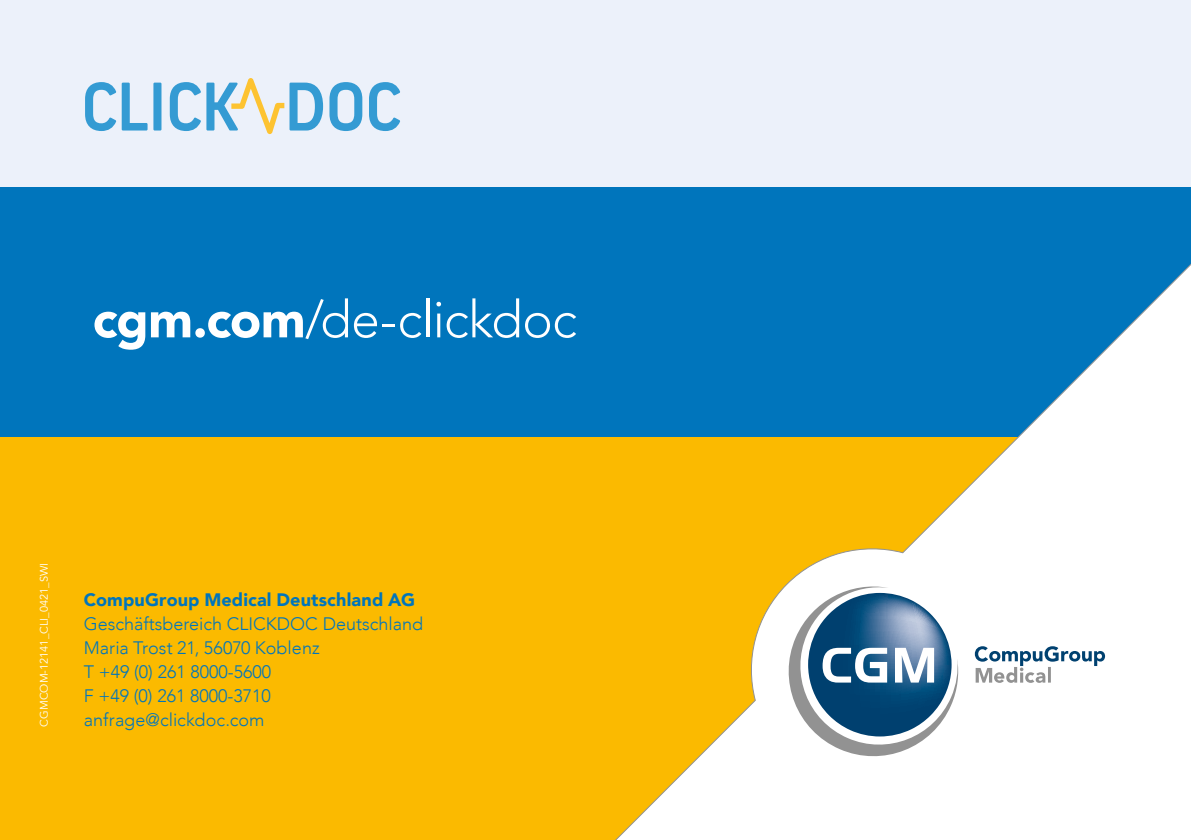
<style>
.page{position:relative;width:1191px;height:840px;background:#fff}
.page>*{position:absolute;margin:0;border:0;box-sizing:border-box;transform-origin:0 0}
.t1{font:300 51.4px "Avenir";letter-spacing:-.015em;color:#fff}
.t2{font:300 18px/24px "Avenir";color:#0075bc}
.t3{font:900 18px "Avenir";letter-spacing:.005em;color:#0075bc}
.t4{font:11px "Avenir";color:#fff}
.s1{font-weight:900}
</style>
<div class="page">
<div style="left:0;top:436px;width:1191px;height:403px;background:#fbba00"></div>
<div style="left:0;top:186px;width:1191px;height:250px;background:#0075bc"></div>
<div style="left:0;top:0;width:1191px;height:186px;background:#ecf1fa"></div>
<svg style="left:329px;top:82px;width:33px;height:49px"></svg>
<svg style="left:369px;top:82px;width:31px;height:49px"></svg>
<svg style="left:85px;top:82px;width:31px;height:49px"></svg>
<svg style="left:122px;top:83px;width:26px;height:47px"></svg>
<div style="left:153px;top:83px;width:8px;height:47px;background:#349bd3"></div>
<svg style="left:170px;top:78px;width:153px;height:56px"></svg>
<svg style="left:526px;top:186px;width:665px;height:653px"></svg>
<svg style="left:777px;top:580px;width:182px;height:187px;background:#97afc0"></svg>
<svg style="left:974px;top:646px;width:131px;height:36px;background:#c5d1da"></svg>
<hr style="left:1048px;top:666px;width:3px;height:16px;background:#929292">
<div style="left:992px;top:730px;width:199px;height:109px;background:#fff"></div>
<h1 class="t1" style="left:92px;top:289px;width:486px"><span class="s1">cgm.com</span>/de-clickdoc</h1>
<p class="t4" style="left:38px;top:726px;width:165px;rotate:-90deg">CGMCOM-12141_CLI_0421_SWI</p>
<p class="t3" style="left:84px;top:584px;width:333px">CompuGroup Medical Deutschland AG</p>
<p class="t2" style="left:84px;top:611px;width:341px">Geschäftsbereich CLICKDOC Deutschland<br>Maria Trost 21, 56070 Koblenz<br>T +49 (0) 261 8000-5600<br>F +49 (0) 261 8000-3710</p>
<p class="t2" style="left:84px;top:707px;width:182px">anfrage@clickdoc.com</p>
</div>
